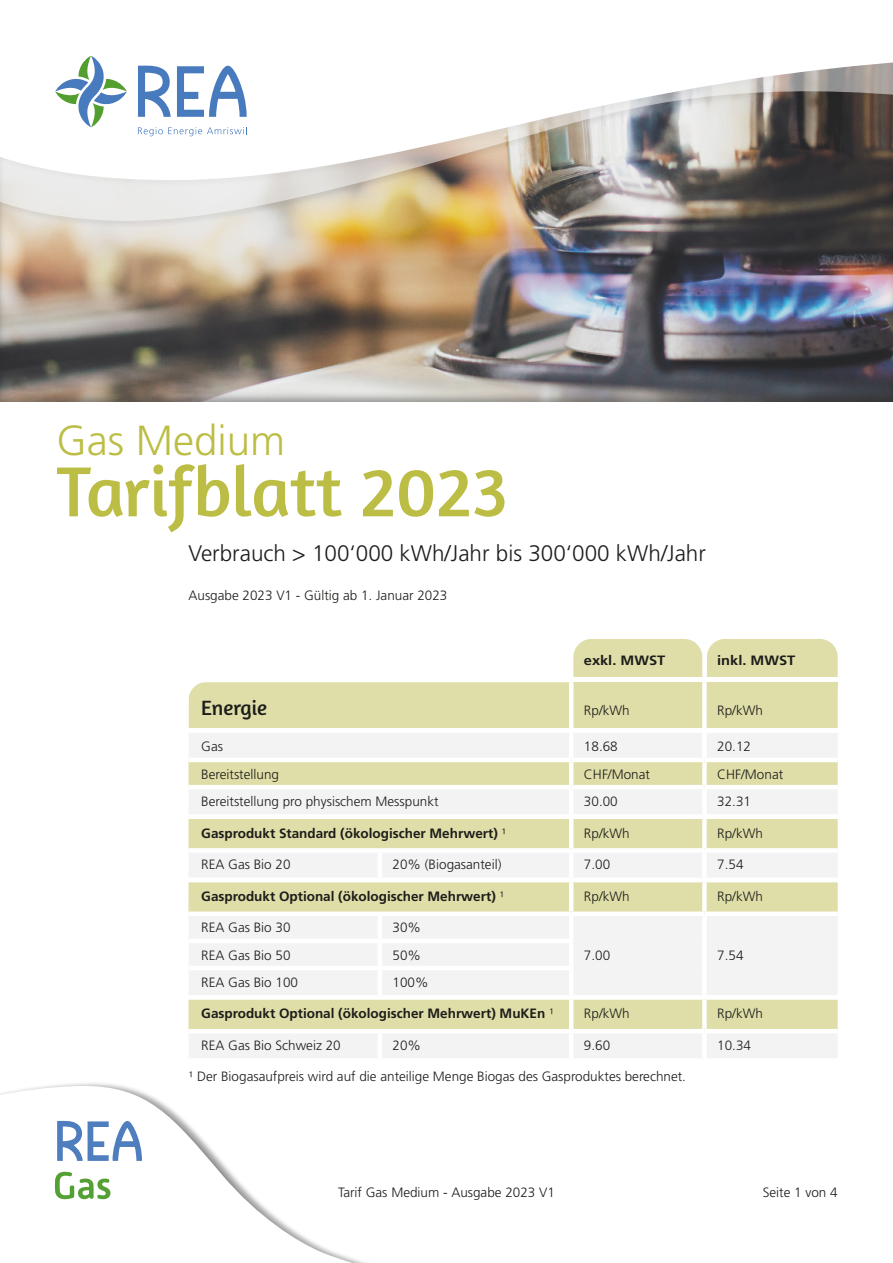
<style>
.page{position:relative;width:893px;height:1263px;background:#fff}
.page>*{position:absolute;margin:0;border:0;box-sizing:border-box;transform-origin:0 0}
.t1{font:72px "Amaranth";color:#bcbd44}
.t2{font:300 42px "Frutiger LT Std";color:#bcbd44}
.t3{font:300 22.5px "Frutiger LT Std";color:#1d1d1b}
.t4{font:21px "Amaranth";color:#1d1d1b}
.t5{font:300 13.5px "Frutiger LT Std";color:#1d1d1b}
.t6{font:700 13.5px "Frutiger LT Std";color:#1d1d1b}
.t7{font:700 13.5px "Frutiger LT Std";color:#1d1d1b;scale:1.09 1}
.s1{font-weight:300}
</style>
<div class="page">
<div style="left:0;top:33px;width:893px;height:370px;background:#1d1d1b;opacity:.5"></div>
<svg style="left:188px;top:639px;width:650px;height:275px"></svg>
<div style="left:189px;top:916px;width:648px;height:79px;background:#f3f3f3"></div>
<hr style="left:378px;top:916px;width:4px;height:23px;background:#fff">
<hr style="left:569px;top:916px;width:4px;height:23px;background:#fff">
<div style="left:702px;top:916px;width:5px;height:25px;background:#fff"></div>
<hr style="left:189px;top:939px;width:191px;height:4px;background:#fff">
<hr style="left:380px;top:939px;width:193px;height:4px;background:#fff">
<hr style="left:378px;top:943px;width:4px;height:23px;background:#fff">
<hr style="left:569px;top:943px;width:4px;height:23px;background:#fff">
<div style="left:702px;top:941px;width:5px;height:27px;background:#fff"></div>
<hr style="left:189px;top:966px;width:191px;height:4px;background:#fff">
<hr style="left:380px;top:966px;width:193px;height:4px;background:#fff">
<hr style="left:378px;top:970px;width:4px;height:25px;background:#fff">
<hr style="left:569px;top:970px;width:4px;height:25px;background:#fff">
<div style="left:702px;top:968px;width:5px;height:27px;background:#fff"></div>
<hr style="left:569px;top:882px;width:4px;height:29px;background:#fff">
<div style="left:702px;top:882px;width:5px;height:29px;background:#fff"></div>
<div style="left:189px;top:911px;width:191px;height:5px;background:#fff"></div>
<div style="left:380px;top:911px;width:191px;height:5px;background:#fff"></div>
<div style="left:571px;top:911px;width:133px;height:5px;background:#fff"></div>
<div style="left:704px;top:911px;width:134px;height:5px;background:#fff"></div>
<svg style="left:189px;top:1000px;width:649px;height:58px"></svg>
<hr style="left:378px;top:1033px;width:4px;height:25px;background:#fff">
<hr style="left:569px;top:1033px;width:4px;height:25px;background:#fff">
<div style="left:702px;top:1033px;width:5px;height:25px;background:#fff"></div>
<hr style="left:569px;top:1000px;width:4px;height:29px;background:#fff">
<div style="left:702px;top:1000px;width:5px;height:29px;background:#fff"></div>
<hr style="left:189px;top:1029px;width:191px;height:4px;background:#fff">
<hr style="left:380px;top:1029px;width:191px;height:4px;background:#fff">
<hr style="left:571px;top:1029px;width:133px;height:4px;background:#fff">
<hr style="left:704px;top:1029px;width:134px;height:4px;background:#fff">
<img style="left:0;top:181px;width:893px;height:43px">
<svg style="left:0;top:33px;width:893px;height:148px"></svg>
<svg style="left:0;top:1085px;width:365px;height:178px"></svg>
<svg style="left:57px;top:1121px;width:85px;height:40px"></svg>
<svg style="left:55px;top:1172px;width:56px;height:27px"></svg>
<svg style="left:55px;top:56px;width:72px;height:71px"></svg>
<svg style="left:138px;top:127px;width:109px;height:9px"></svg>
<svg style="left:138px;top:65px;width:33px;height:52px"></svg>
<svg style="left:177px;top:66px;width:70px;height:51px"></svg>
<p class="t2" style="left:56px;top:416px;width:230px">Gas Medium</p>
<p class="t1" style="left:56px;top:449px;width:453px">Tarifblatt 2023</p>
<p class="t3" style="left:189px;top:541px;width:519px">Verbrauch &gt; 100‘000 kWh/Jahr bis 300‘000 kWh/Jahr</p>
<p class="t5" style="left:189px;top:588px;width:260px">Ausgabe 2023 V1 - Gültig ab 1. Januar 2023</p>
<p class="t7" style="left:584px;top:652px;width:76px">exkl. MWST</p>
<p class="t7" style="left:717px;top:652px;width:73px">inkl. MWST</p>
<p class="t4" style="left:201px;top:696px;width:67px">Energie</p>
<p class="t5" style="left:584px;top:703px;width:47px">Rp/kWh</p>
<p class="t5" style="left:717px;top:703px;width:47px">Rp/kWh</p>
<p class="t5" style="left:201px;top:739px;width:23px">Gas</p>
<p class="t5" style="left:584px;top:739px;width:35px">18.68</p>
<p class="t5" style="left:717px;top:739px;width:35px">20.12</p>
<p class="t5" style="left:201px;top:766px;width:79px">Bereitstellung</p>
<p class="t5" style="left:584px;top:766px;width:68px">CHF/Monat</p>
<p class="t5" style="left:717px;top:766px;width:68px">CHF/Monat</p>
<p class="t5" style="left:201px;top:793px;width:239px">Bereitstellung pro physischem Messpunkt</p>
<p class="t5" style="left:584px;top:793px;width:35px">30.00</p>
<p class="t5" style="left:717px;top:793px;width:35px">32.31</p>
<p class="t6" style="left:201px;top:825px;width:307px">Gasprodukt Standard (ökologischer Mehrwert) <span class="s1">¹</span></p>
<p class="t5" style="left:584px;top:825px;width:47px">Rp/kWh</p>
<p class="t5" style="left:717px;top:825px;width:47px">Rp/kWh</p>
<p class="t5" style="left:201px;top:857px;width:91px">REA Gas Bio 20</p>
<p class="t5" style="left:393px;top:857px;width:110px">20% (Biogasanteil)</p>
<p class="t5" style="left:584px;top:857px;width:28px">7.00</p>
<p class="t5" style="left:717px;top:857px;width:28px">7.54</p>
<p class="t6" style="left:201px;top:888px;width:305px">Gasprodukt Optional (ökologischer Mehrwert) <span class="s1">¹</span></p>
<p class="t5" style="left:584px;top:889px;width:47px">Rp/kWh</p>
<p class="t5" style="left:717px;top:889px;width:47px">Rp/kWh</p>
<p class="t5" style="left:201px;top:920px;width:91px">REA Gas Bio 30</p>
<p class="t5" style="left:393px;top:920px;width:30px">30%</p>
<p class="t5" style="left:201px;top:947px;width:91px">REA Gas Bio 50</p>
<p class="t5" style="left:393px;top:947px;width:30px">50%</p>
<p class="t5" style="left:584px;top:947px;width:28px">7.00</p>
<p class="t5" style="left:717px;top:947px;width:28px">7.54</p>
<p class="t5" style="left:201px;top:974px;width:98px">REA Gas Bio 100</p>
<p class="t5" style="left:393px;top:974px;width:38px">100%</p>
<p class="t6" style="left:201px;top:1006px;width:354px">Gasprodukt Optional (ökologischer Mehrwert) MuKEn <span class="s1">¹</span></p>
<p class="t5" style="left:584px;top:1006px;width:47px">Rp/kWh</p>
<p class="t5" style="left:717px;top:1006px;width:47px">Rp/kWh</p>
<p class="t5" style="left:201px;top:1037px;width:141px">REA Gas Bio Schweiz 20</p>
<p class="t5" style="left:393px;top:1037px;width:30px">20%</p>
<p class="t5" style="left:584px;top:1037px;width:28px">9.60</p>
<p class="t5" style="left:717px;top:1037px;width:35px">10.34</p>
<p class="t5" style="left:189px;top:1068px;width:499px">¹ Der Biogasaufpreis wird auf die anteilige Menge Biogas des Gasproduktes berechnet.</p>
<p class="t5" style="left:338px;top:1184px;width:218px">Tarif Gas Medium - Ausgabe 2023 V1</p>
<p class="t5" style="left:763px;top:1184px;width:77px">Seite 1 von 4</p>
</div>
